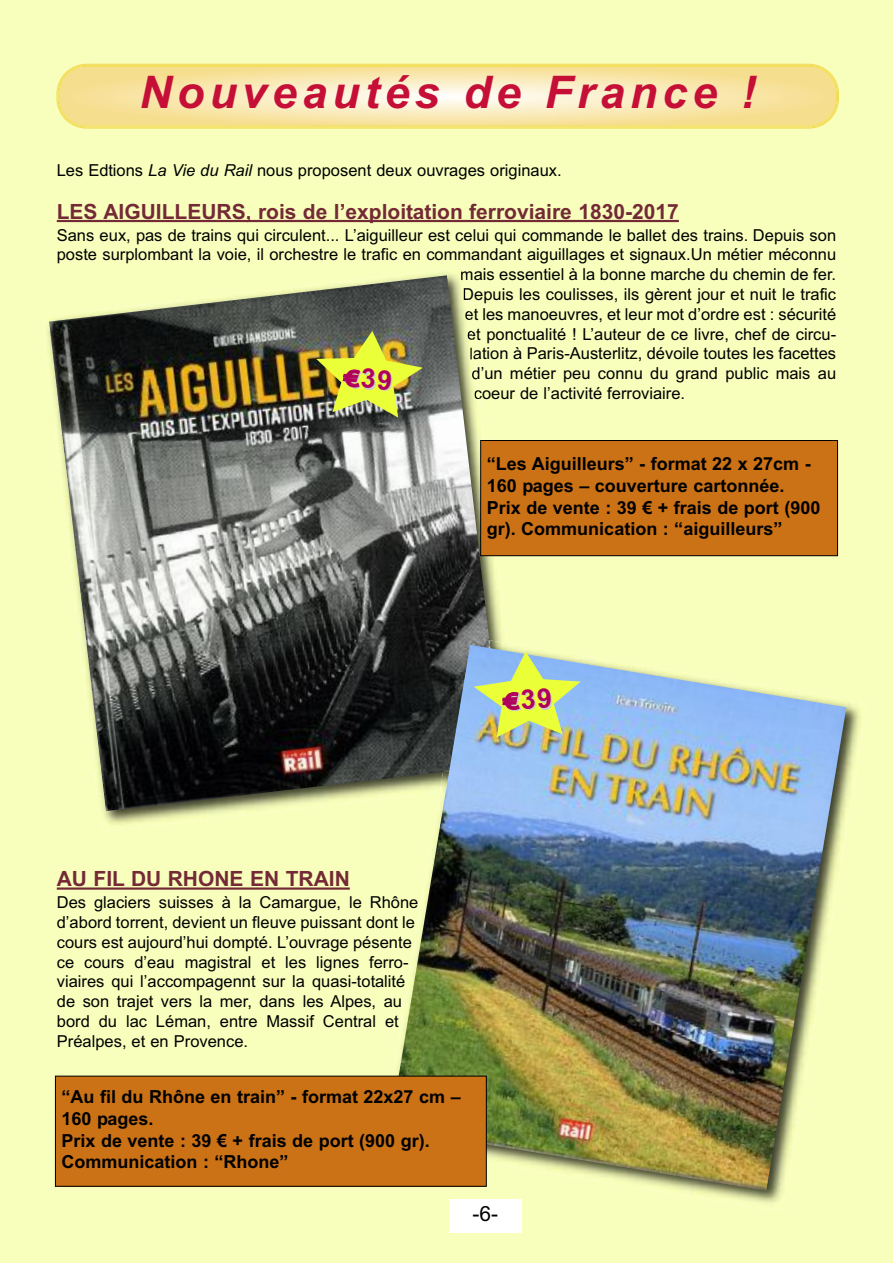
<style>
.page{position:relative;width:893px;height:1263px;background:#f8ffbc}
.page>*{position:absolute;margin:0;border:0;box-sizing:border-box;transform-origin:0 0}
.t1{font:italic 700 45px "Arial";letter-spacing:.11em;color:#c50f36}
.t2{font:700 21px "Arial";color:#742936}
.t3{font:21px "Arial";color:#000}
.t4{font:700 18px/21.6px "Arial";color:#000}
.t5{font:16.5px/19.8px "Arial";color:#000}
.s1{font-style:italic}
</style>
<div class="page">
<div style="left:449px;top:1199px;width:72px;height:33px;background:#fff"></div>
<svg style="left:56px;top:63px;width:783px;height:66px;background:#f4e97e"></svg>
<svg style="left:58px;top:66px;width:779px;height:61px;background:#f8e6aa"></svg>
<hr style="left:57px;top:220px;width:622px;height:2px;background:#742936">
<img style="left:41px;top:267px;width:467px;height:565px">
<svg style="left:461px;top:270px;width:5px;height:5px"></svg>
<img style="left:49px;top:275px;width:455px;height:536px">
<hr style="left:57px;top:887px;width:293px;height:3px;background:#742936">
<div style="left:481px;top:440px;width:356px;height:116px;background:#cb7116"></div>
<div style="left:480px;top:440px;width:358px;height:116px;border:1px solid #000"></div>
<img style="left:381px;top:643px;width:487px;height:569px">
<img style="left:443px;top:636px;width:61px;height:9px">
<img style="left:390px;top:645px;width:456px;height:546px">
<div style="left:55px;top:1076px;width:431px;height:110px;background:#cb7116"></div>
<img style="left:316px;top:331px;width:107px;height:87px">
<img style="left:474px;top:652px;width:107px;height:85px">
<h1 class="t1" style="left:139px;top:66px;width:618px">Nouveautés de France !</h1>
<p class="t5" style="left:57px;top:160px;width:506px">Les Edtions <span class="s1">La Vie du Rail</span> nous proposent deux ouvrages originaux.</p>
<p class="t2" style="left:57px;top:199px;width:624px">LES AIGUILLEURS, rois de l’exploitation ferroviaire 1830-2017</p>
<p class="t5" style="left:57px;top:225px;width:781px">Sans eux, pas de trains qui circulent... L’aiguilleur est celui qui commande le ballet des trains. Depuis son</p>
<p class="t5" style="left:57px;top:245px;width:781px">poste surplombant la voie, il orchestre le trafic en commandant aiguillages et signaux.Un métier méconnu</p>
<p class="t5" style="left:460px;top:265px;width:378px">mais essentiel à la bonne marche du chemin de fer.</p>
<p class="t5" style="left:462px;top:284px;width:375px">Depuis les coulisses, ils gèrent jour et nuit le trafic</p>
<p class="t5" style="left:465px;top:304px;width:373px">et les manoeuvres, et leur mot d’ordre est : sécurité</p>
<p class="t5" style="left:467px;top:324px;width:371px">et ponctualité ! L’auteur de ce livre, chef de circu-</p>
<p class="t5" style="left:469px;top:344px;width:368px">lation à Paris-Austerlitz, dévoile toutes les facettes</p>
<p class="t5" style="left:471px;top:364px;width:366px">d’un métier peu connu du grand public mais au</p>
<p class="t5" style="left:474px;top:383px;width:213px">coeur de l’activité ferroviaire.</p>
<p class="t4" style="left:487px;top:453px;width:335px">“Les Aiguilleurs” - format 22 x 27cm - 160 pages – couverture cartonnée.<br>Prix de vente : 39 € + frais de port (900 gr). Communication : “aiguilleurs”</p>
<p class="t2" style="left:57px;top:867px;width:295px">AU FIL DU RHONE EN TRAIN</p>
<p class="t5" style="left:57px;top:892px;width:363px">Des glaciers suisses à la Camargue, le Rhône d’abord torrent, devient un fleuve puissant dont le cours est aujourd’hui dompté. L’ouvrage pésente ce cours d’eau magistral et les lignes ferro&shy;viaires qui l’accompagennt sur la quasi-totalité de son trajet vers la mer, dans les Alpes, au bord du lac Léman, entre Massif Central et Préalpes, et en Provence.</p>
<p class="t4" style="left:62px;top:1086px;width:401px">“Au fil du Rhône en train” - format 22x27 cm –<br>160 pages.<br>Prix de vente : 39 € + frais de port (900 gr).<br>Communication : “Rhone”</p>
<p class="t3" style="left:473px;top:1202px;width:27px">-6-</p>
</div>
